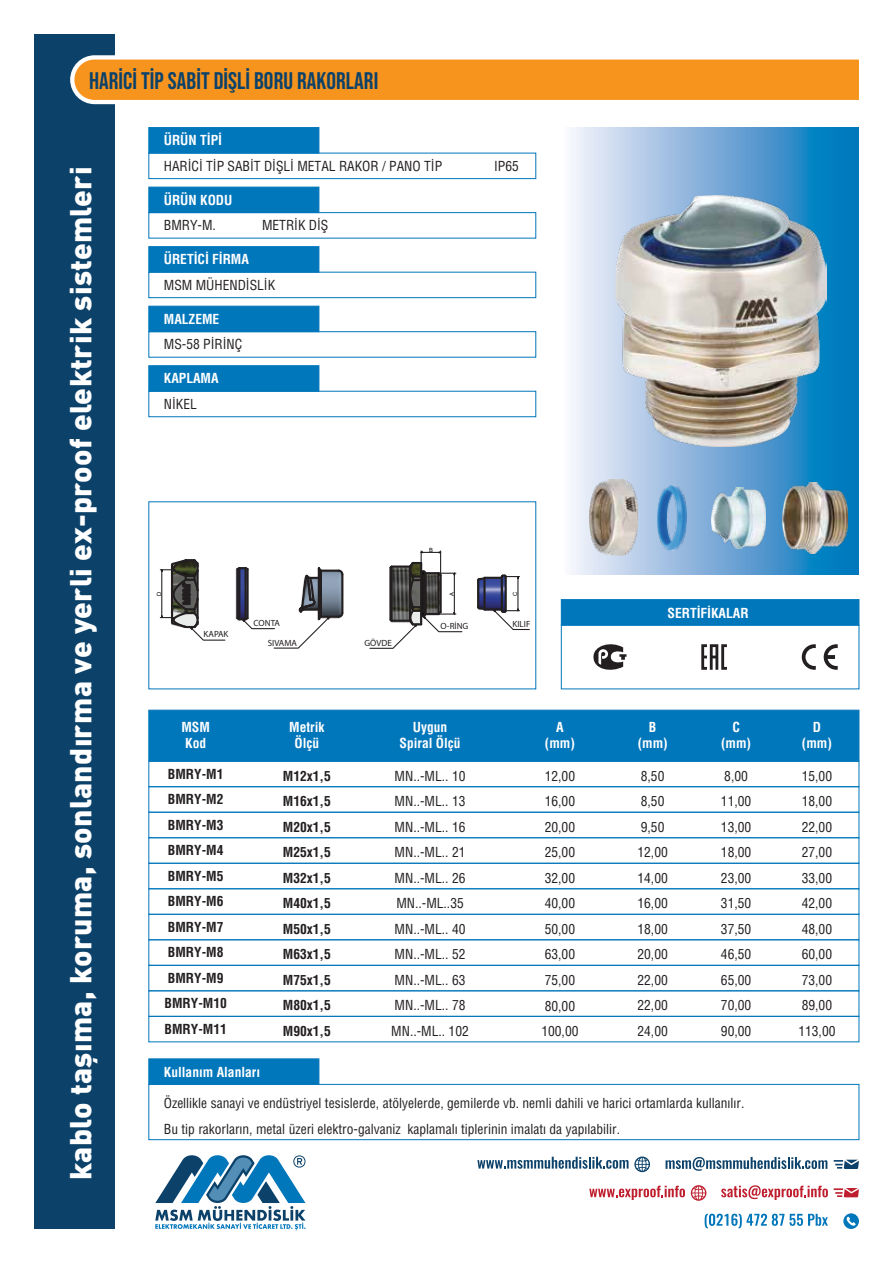
<style>
.page{position:relative;width:893px;height:1263px;background:#fff}
.page>*{position:absolute;margin:0;border:0;box-sizing:border-box;transform-origin:0 0}
.t1{font:900 30px "DIN Pro";letter-spacing:.01em;color:#fff}
.t2{font:700 24px "Bebas Neue Pro";letter-spacing:.005em;color:#0c426a}
.t3{font:condensed 13.5px/25.5px "Helvetica Tr";color:#231f20}
.t4{font:700 condensed 13.5px/25.5px "Helvetica Tr";color:#231f20}
.t5{font:700 condensed 13.5px/16.2px "Helvetica Tr";color:#fff;text-align:center}
.t6{font:9px/19.2px "Myriad Pro";color:#231f20}
.t7{font:5.7px "Arial";color:#010101}
</style>
<div class="page">
<div style="left:34px;top:34px;width:81px;height:1195px;background:#0c426a"></div>
<svg style="left:571px;top:128px;width:288px;height:446px;background:#7bb2da"></svg>
<svg style="left:843px;top:1213px;width:16px;height:16px"></svg>
<svg style="left:705px;top:1214px;width:123px;height:14px"></svg>
<svg style="left:834px;top:1188px;width:25px;height:9px"></svg>
<svg style="left:721px;top:1185px;width:107px;height:15px"></svg>
<svg style="left:691px;top:1185px;width:15px;height:16px"></svg>
<svg style="left:589px;top:1186px;width:96px;height:14px"></svg>
<svg style="left:834px;top:1160px;width:25px;height:9px"></svg>
<svg style="left:666px;top:1157px;width:161px;height:14px"></svg>
<svg style="left:477px;top:1156px;width:173px;height:16px"></svg>
<div style="left:148px;top:127px;width:171px;height:26px;background:#0076bb"></div>
<div style="left:148px;top:153px;width:388px;height:26px;border:1px solid #0076bb"></div>
<div style="left:148px;top:187px;width:171px;height:26px;background:#0076bb"></div>
<div style="left:148px;top:212px;width:388px;height:26px;border:1px solid #0076bb"></div>
<div style="left:148px;top:246px;width:171px;height:27px;background:#0076bb;border:1px solid #0076bb"></div>
<div style="left:148px;top:272px;width:388px;height:26px;border:1px solid #0076bb"></div>
<div style="left:148px;top:306px;width:171px;height:26px;background:#0076bb;border:1px solid #0076bb"></div>
<div style="left:148px;top:331px;width:388px;height:27px;border:1px solid #0076bb"></div>
<div style="left:148px;top:365px;width:171px;height:27px;background:#0076bb;border:1px solid #0076bb"></div>
<div style="left:561px;top:625px;width:298px;height:64px;border:1px solid #0076bb"></div>
<div style="left:561px;top:599px;width:298px;height:26px;background:#0076bb;border:1px solid #0076bb"></div>
<svg style="left:701px;top:644px;width:26px;height:26px"></svg>
<svg style="left:593px;top:644px;width:33px;height:26px"></svg>
<svg style="left:802px;top:644px;width:14px;height:26px"></svg>
<svg style="left:824px;top:644px;width:14px;height:26px"></svg>
<div style="left:148px;top:1058px;width:171px;height:27px;background:#0076bb;border:1px solid #0076bb"></div>
<div style="left:148px;top:1084px;width:711px;height:56px;border:1px solid #0076bb"></div>
<svg style="left:70px;top:55px;width:789px;height:49px"></svg>
<svg style="left:155px;top:1155px;width:150px;height:75px"></svg>
<img style="left:782px;top:482px;width:65px;height:71px">
<img style="left:616px;top:196px;width:211px;height:251px">
<img style="left:590px;top:480px;width:47px;height:76px">
<img style="left:658px;top:485px;width:29px;height:66px">
<img style="left:711px;top:487px;width:55px;height:62px">
<img style="left:479px;top:582px;width:26px;height:23px">
<hr style="left:477px;top:580px;width:2px;height:27px;background:#231f20">
<hr style="left:501px;top:577px;width:2px;height:34px;background:#231f20">
<hr style="left:505px;top:577px;width:2px;height:34px;background:#231f20">
<hr style="left:483px;top:578px;width:3px;height:31px;background:#231f20">
<svg style="left:235px;top:567px;width:109px;height:82px"></svg>
<svg style="left:160px;top:559px;width:66px;height:82px"></svg>
<svg style="left:369px;top:551px;width:94px;height:98px"></svg>
<hr style="left:517px;top:578px;width:1px;height:31px;background:#231f20">
<svg style="left:477px;top:574px;width:42px;height:8px"></svg>
<svg style="left:477px;top:605px;width:53px;height:25px"></svg>
<div style="left:148px;top:710px;width:711px;height:51px;background:#0076bb;border:1px solid #0076bb"></div>
<div style="left:148px;top:761px;width:711px;height:26px;border:1px solid #0076bb"></div>
<div style="left:148px;top:786px;width:711px;height:27px;border:1px solid #0076bb"></div>
<div style="left:148px;top:812px;width:711px;height:26px;border:1px solid #0076bb"></div>
<div style="left:148px;top:837px;width:711px;height:27px;border:1px solid #0076bb"></div>
<div style="left:148px;top:863px;width:711px;height:26px;border:1px solid #0076bb"></div>
<div style="left:148px;top:888px;width:711px;height:27px;border:1px solid #0076bb"></div>
<div style="left:148px;top:914px;width:711px;height:26px;border:1px solid #0076bb"></div>
<div style="left:148px;top:939px;width:711px;height:27px;border:1px solid #0076bb"></div>
<div style="left:148px;top:965px;width:711px;height:26px;border:1px solid #0076bb"></div>
<div style="left:148px;top:990px;width:711px;height:27px;border:1px solid #0076bb"></div>
<div style="left:148px;top:1016px;width:711px;height:26px;border:1px solid #0076bb"></div>
<h2 class="t2" style="left:89px;top:67px;width:291px">HARİCİ TİP SABİT DİŞLİ BORU RAKORLARI</h2>
<h1 class="t1" style="left:60px;top:1180px;width:1015px;rotate:-90deg">kablo taşıma, koruma, sonlandırma ve yerli ex-proof elektrik sistemleri</h1>
<p class="t5" style="left:164px;top:132px;width:60px">ÜRÜN TİPİ</p>
<p class="t3" style="left:164px;top:153px;width:280px">HAR‹C‹ T‹P SAB‹T D‹ŞL‹ METAL RAKOR / PANO T‹P</p>
<p class="t5" style="left:164px;top:192px;width:70px">ÜRÜN KODU</p>
<p class="t3" style="left:164px;top:212px;width:54px">BMRY-M.</p>
<p class="t3" style="left:262px;top:212px;width:68px">METRİK DİŞ</p>
<p class="t5" style="left:164px;top:251px;width:87px">ÜRETİCİ FİRMA</p>
<p class="t3" style="left:164px;top:272px;width:113px">MSM MÜHENDİSLİK</p>
<p class="t5" style="left:164px;top:311px;width:57px">MALZEME</p>
<p class="t3" style="left:164px;top:331px;width:80px">MS-58 PİRİNÇ</p>
<p class="t5" style="left:164px;top:370px;width:56px">KAPLAMA</p>
<p class="t3" style="left:164px;top:391px;width:35px">NİKEL</p>
<p class="t3" style="left:494px;top:153px;width:26px">IP65</p>
<p class="t7" style="left:429px;top:546px;width:5px">B</p>
<p class="t7" style="left:155px;top:596px;width:6px;rotate:-90deg">D</p>
<p class="t7" style="left:448px;top:596px;width:5px;rotate:-90deg">A</p>
<p class="t7" style="left:511px;top:596px;width:6px;rotate:-90deg">C</p>
<p class="t6" style="left:204px;top:624px;width:26px">KAPAK</p>
<p class="t6" style="left:268px;top:614px;width:31px;text-indent:-14px">CONTA<br>SIVAMA</p>
<p class="t6" style="left:364px;top:633px;width:29px">GÖVDE</p>
<p class="t6" style="left:441px;top:617px;width:29px">O-RİNG</p>
<p class="t6" style="left:513px;top:614px;width:19px">KILIF</p>
<p class="t5" style="left:668px;top:605px;width:83px">SERTİFİKALAR</p>
<p class="t5" style="left:181px;top:719px;width:30px;text-align:left">MSM<br>Kod</p>
<p class="t4" style="left:165px;top:761px;width:64px">BMRY-M1<br>BMRY-M2<br>BMRY-M3<br>BMRY-M4<br>BMRY-M5<br>BMRY-M6<br>BMRY-M7<br>BMRY-M8<br>BMRY-M9<br>BMRY-M10<br>BMRY-M11</p>
<p class="t5" style="left:164px;top:1063px;width:98px">Kullanım Alanları</p>
<p class="t5" style="left:721px;top:718px;width:31px">C (mm)</p>
<p class="t5" style="left:399px;top:718px;width:63px">Uygun<br>Spiral Ölçü</p>
<p class="t3" style="left:391px;top:763px;width:79px;text-align:center">MN..-ML.. 10<br>MN..-ML.. 13<br>MN..-ML.. 16<br>MN..-ML.. 21<br>MN..-ML.. 26<br>MN..-ML..35<br>MN..-ML.. 40<br>MN..-ML.. 52<br>MN..-ML.. 63<br>MN..-ML.. 78<br>MN..-ML.. 102</p>
<p class="t5" style="left:638px;top:718px;width:31px">B (mm)</p>
<p class="t3" style="left:637px;top:763px;width:32px">8,50<br>8,50<br>9,50<br>12,00<br>14,00<br>16,00<br>18,00<br>20,00<br>22,00<br>22,00<br>24,00</p>
<p class="t5" style="left:545px;top:718px;width:31px">A (mm)</p>
<p class="t3" style="left:541px;top:763px;width:39px">12,00<br>16,00<br>20,00<br>25,00<br>32,00<br>40,00<br>50,00<br>63,00<br>75,00<br>80,00<br>100,00</p>
<p class="t5" style="left:289px;top:719px;width:37px">Metrik<br>Ölçü</p>
<p class="t4" style="left:283px;top:763px;width:49px;text-align:justify">M12x1,5<br>M16x1,5<br>M20x1,5<br>M25x1,5<br>M32x1,5<br>M40x1,5<br>M50x1,5<br>M63x1,5<br>M75x1,5<br>M80x1,5<br>M90x1,5</p>
<p class="t3" style="left:721px;top:763px;width:32px">8,00<br>11,00<br>13,00<br>18,00<br>23,00<br>31,50<br>37,50<br>46,50<br>65,00<br>70,00<br>90,00</p>
<p class="t3" style="left:164px;top:1090px;width:582px">Özellikle sanayi ve endüstriyel tesislerde, atölyelerde, gemilerde vb. nemli dahili ve harici ortamlarda kullanılır.<br>Bu tip rakorların, metal üzeri elektro-galvaniz kaplamalı tiplerinin imalatı da yapılabilir.</p>
<p class="t5" style="left:802px;top:718px;width:31px">D (mm)</p>
<p class="t3" style="left:798px;top:763px;width:39px">15,00<br>18,00<br>22,00<br>27,00<br>33,00<br>42,00<br>48,00<br>60,00<br>73,00<br>89,00<br>113,00</p>
</div>
